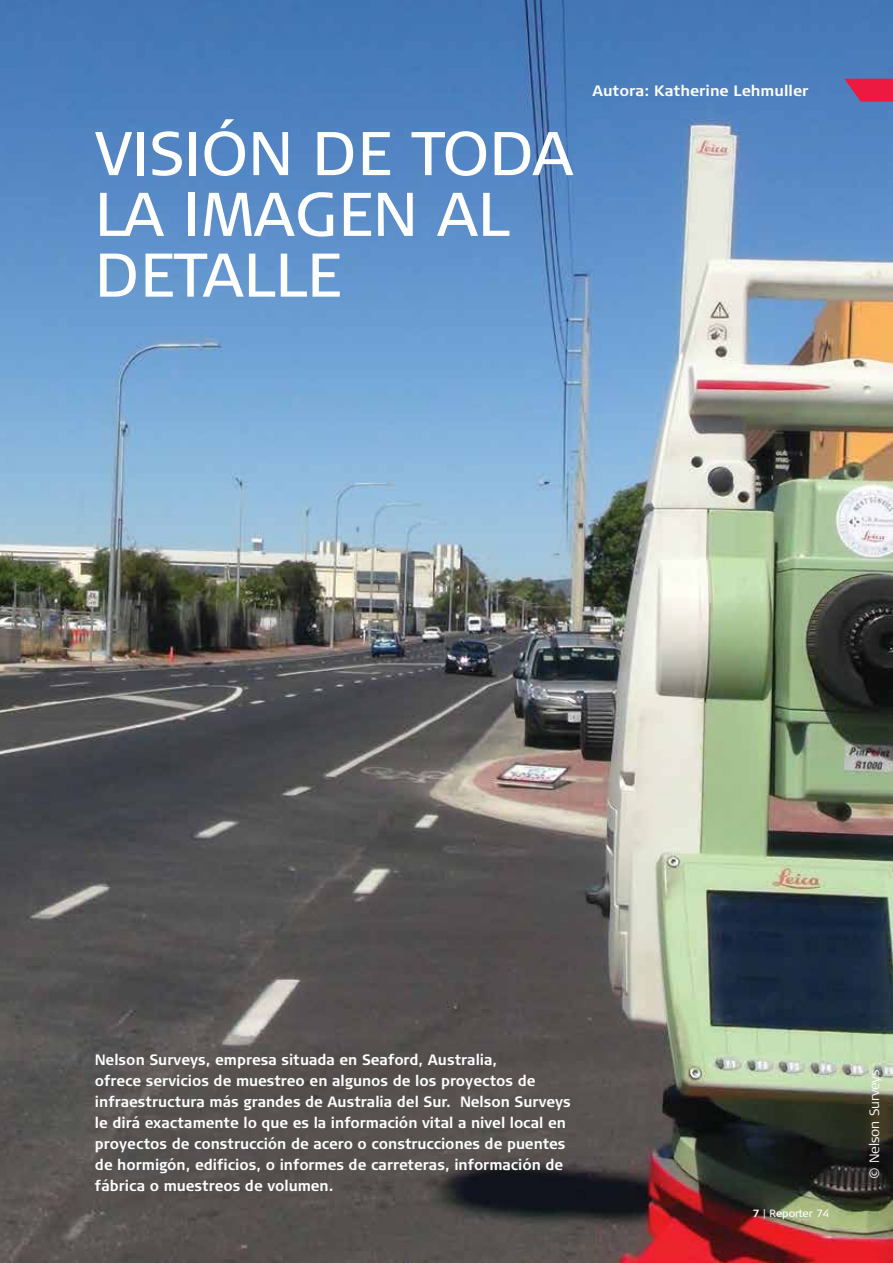
<style>
.page{position:relative;width:893px;height:1263px;background:#fff}
.page>*{position:absolute;margin:0;border:0;box-sizing:border-box;transform-origin:0 0}
.t1{font:61.5px/60.8px "Signa Column";color:#fff}
.t2{font:700 15px/21px "Signa Column";color:#fff;scale:.95 1}
.t3{font:700 15px "Signa Column";color:#fff}
.t4{font:300 13.5px "Signa Column";color:#fff}
.t5{font:10.5px "Signa Column";letter-spacing:-.005em;color:#fff}
.s1{font-weight:700}
</style>
<div class="page">
<img style="left:0;top:0;width:893px;height:1263px">
<svg style="left:844px;top:79px;width:49px;height:23px"></svg>
<h1 class="t1" style="left:95px;top:123px;width:480px">VISIÓN DE TODA<br>LA IMAGEN AL<br>DETALLE</h1>
<p class="t3" style="left:592px;top:82px;width:218px">Autora: Katherine Lehmuller</p>
<p class="t2" style="left:95px;top:1049px;width:502px">Nelson Surveys, empresa situada en Seaford, Australia,<br>ofrece servicios de muestreo en algunos de los proyectos de infraestructura más grandes de Australia del Sur. Nelson Surveys le dirá exactamente lo que es la información vital a nivel local en proyectos de construcción de acero o construcciones de puentes de hormigón, edificios, o informes de carreteras, información de fábrica o muestreos de volumen.</p>
<p class="t5" style="left:753px;top:1207px;width:78px"><span class="s1">7</span> | Reporter 74</p>
<p class="t4" style="left:867px;top:1179px;width:111px;rotate:-90deg">© Nelson Surveys</p>
</div>
